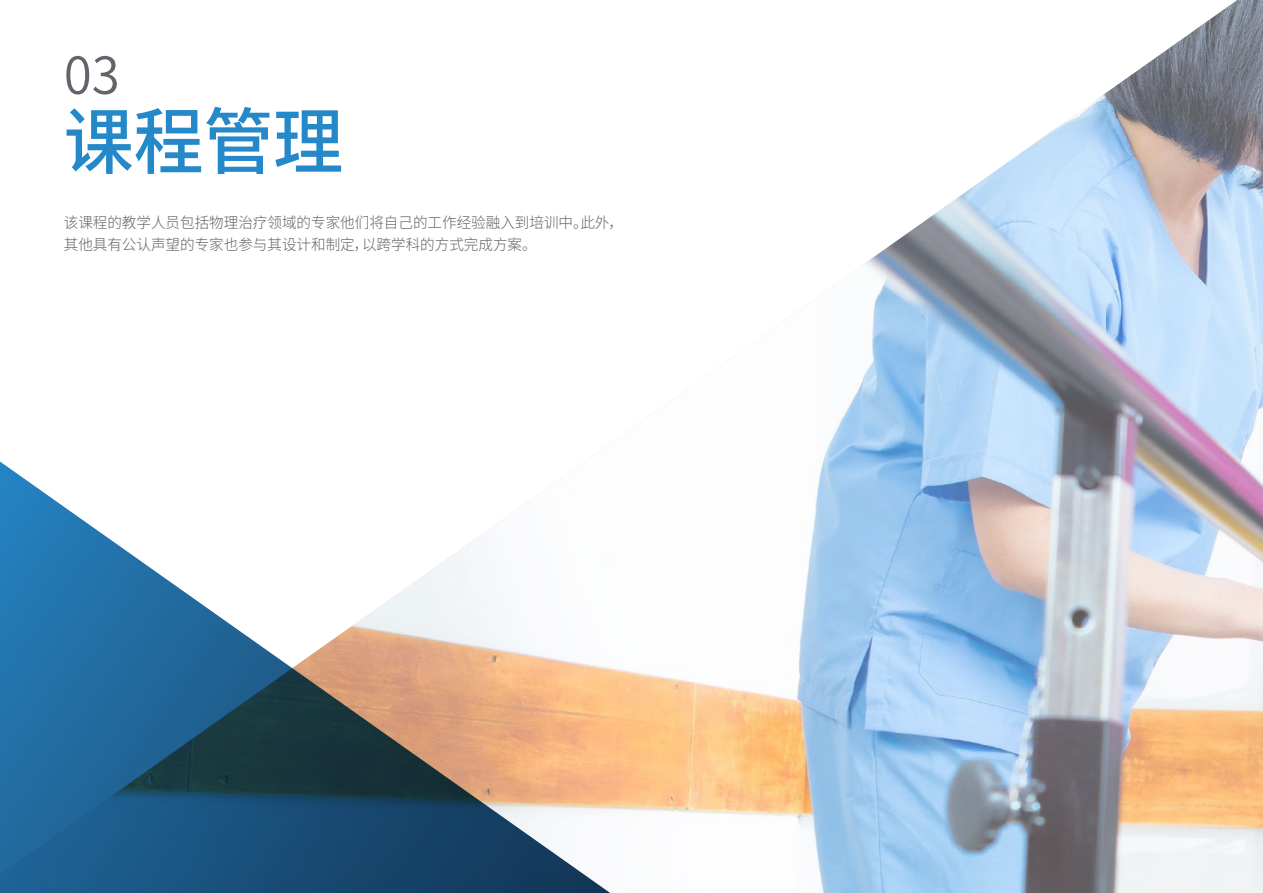
<style>
.page{position:relative;width:1263px;height:893px;background:#fff}
.page>*{position:absolute;margin:0;border:0;box-sizing:border-box;transform-origin:0 0}
.t1{font:500 72px "Source Han Sans CN";color:#2488c9}
.t2{font:52.5px "Source Han Sans CN";color:#61646a}
.t3{font:300 15px/22.5px "Source Han Sans CN";color:#61646a}
</style>
<div class="page">
<img style="left:640px;top:0;width:623px;height:893px">
<svg style="left:0;top:461px;width:640px;height:432px"></svg>
<h2 class="t2" style="left:64px;top:45px;width:57px">03</h2>
<h1 class="t1" style="left:64px;top:101px;width:281px">课程管理</h1>
<p class="t3" style="left:64px;top:211px;width:561px">该课程的教学人员包括物理治疗领域的专家他们将自己的工作经验融入到培训中。此外，其他具有公认声望的专家也参与其设计和制定，以跨学科的方式完成方案。</p>
</div>
